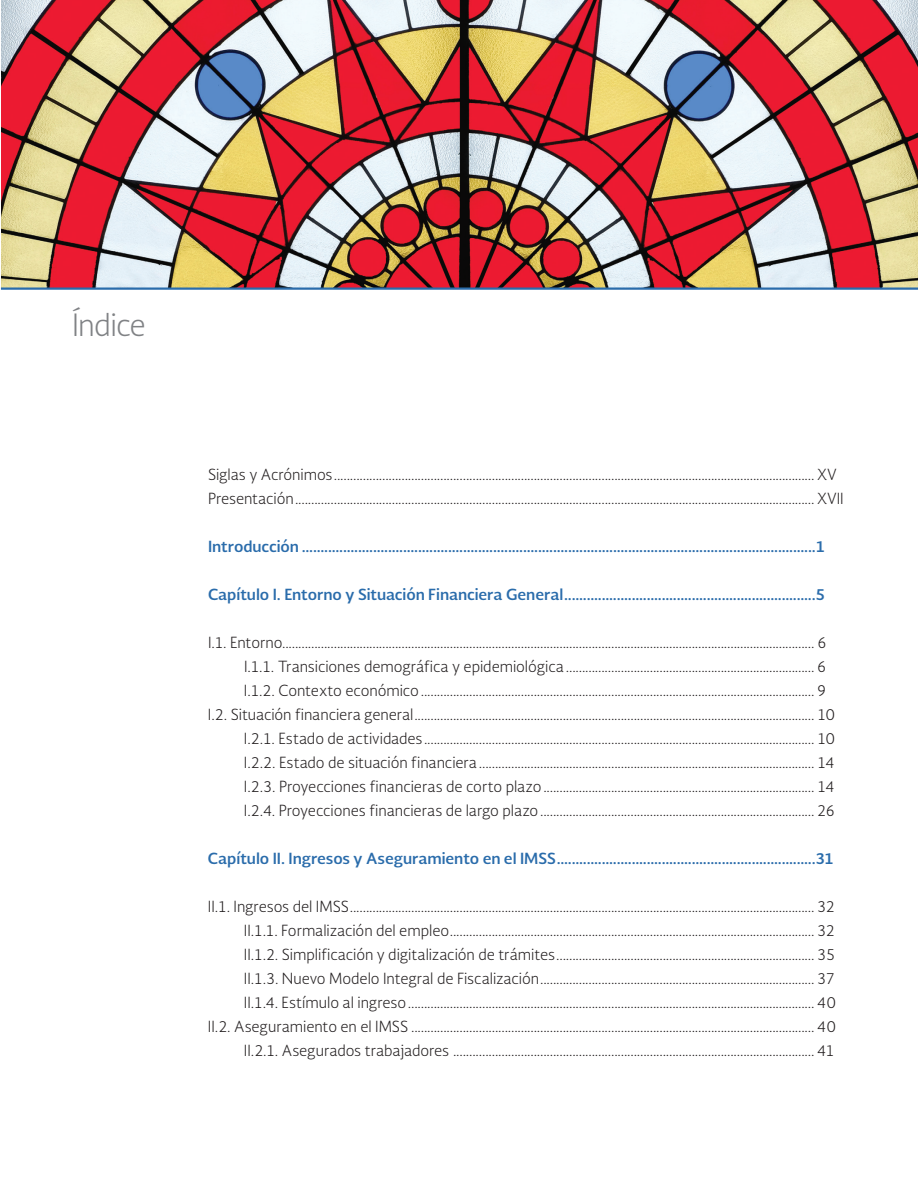
<style>
.page{position:relative;width:918px;height:1188px;background:#fff}
.page>*{position:absolute;margin:0;border:0;box-sizing:border-box;transform-origin:0 0}
.t1{font:300 30px "Soberana Sans";letter-spacing:-.025em;color:#808285}
.t2{font:300 15px/24px "Soberana Sans";letter-spacing:-.005em;color:#231f20}
.t3{font:700 15px "Soberana Sans";letter-spacing:-.005em;color:#2a6cab}
</style>
<div class="page">
<img style="left:2px;top:0;width:916px;height:287px">
<hr style="left:1px;top:287px;width:917px;height:3px;background:#2a6cab">
<h1 class="t1" style="left:72px;top:305px;width:75px">Índice</h1>
<p class="t2" style="left:208px;top:462px;width:637px">Siglas y Acrónimos..................................................................................................................................................... XV<br>Presentación................................................................................................................................................................. XVII</p>
<p class="t3" style="left:208px;top:536px;width:619px">Introducción .........................................................................................................................................1</p>
<p class="t3" style="left:208px;top:584px;width:619px">Capítulo I. Entorno y Situación Financiera General...................................................................5</p>
<p class="t2" style="left:208px;top:630px;width:620px">I.1. Entorno..................................................................................................................................................................... 6</p>
<p class="t2" style="left:244px;top:654px;width:584px">I.1.1. Transiciones demográfica y epidemiológica............................................................................. 6</p>
<p class="t2" style="left:244px;top:678px;width:584px">I.1.2. Contexto económico.......................................................................................................................... 9</p>
<p class="t2" style="left:208px;top:702px;width:629px">I.2. Situación financiera general............................................................................................................................ 10</p>
<p class="t2" style="left:244px;top:726px;width:593px">I.2.1. Estado de actividades......................................................................................................................... 10</p>
<p class="t2" style="left:244px;top:750px;width:592px">I.2.2. Estado de situación financiera........................................................................................................ 14</p>
<p class="t2" style="left:244px;top:774px;width:592px">I.2.3. Proyecciones financieras de corto plazo.................................................................................... 14</p>
<p class="t2" style="left:244px;top:798px;width:593px">I.2.4. Proyecciones financieras de largo plazo..................................................................................... 26</p>
<p class="t3" style="left:208px;top:848px;width:628px">Capítulo II. Ingresos y Aseguramiento en el IMSS.....................................................................31</p>
<p class="t2" style="left:208px;top:894px;width:630px;text-align:right">II.1. Ingresos del IMSS................................................................................................................................................ 32<br>II.1.1. Formalización del empleo................................................................................................................. 32<br>II.1.2. Simplificación y digitalización de trámites................................................................................ 35<br>II.1.3. Nuevo Modelo Integral de Fiscalización..................................................................................... 37<br>II.1.4. Estímulo al ingreso.............................................................................................................................. 40<br>II.2. Aseguramiento en el IMSS ............................................................................................................................. 40<br>II.2.1. Asegurados trabajadores ................................................................................................................ 41</p>
</div>
